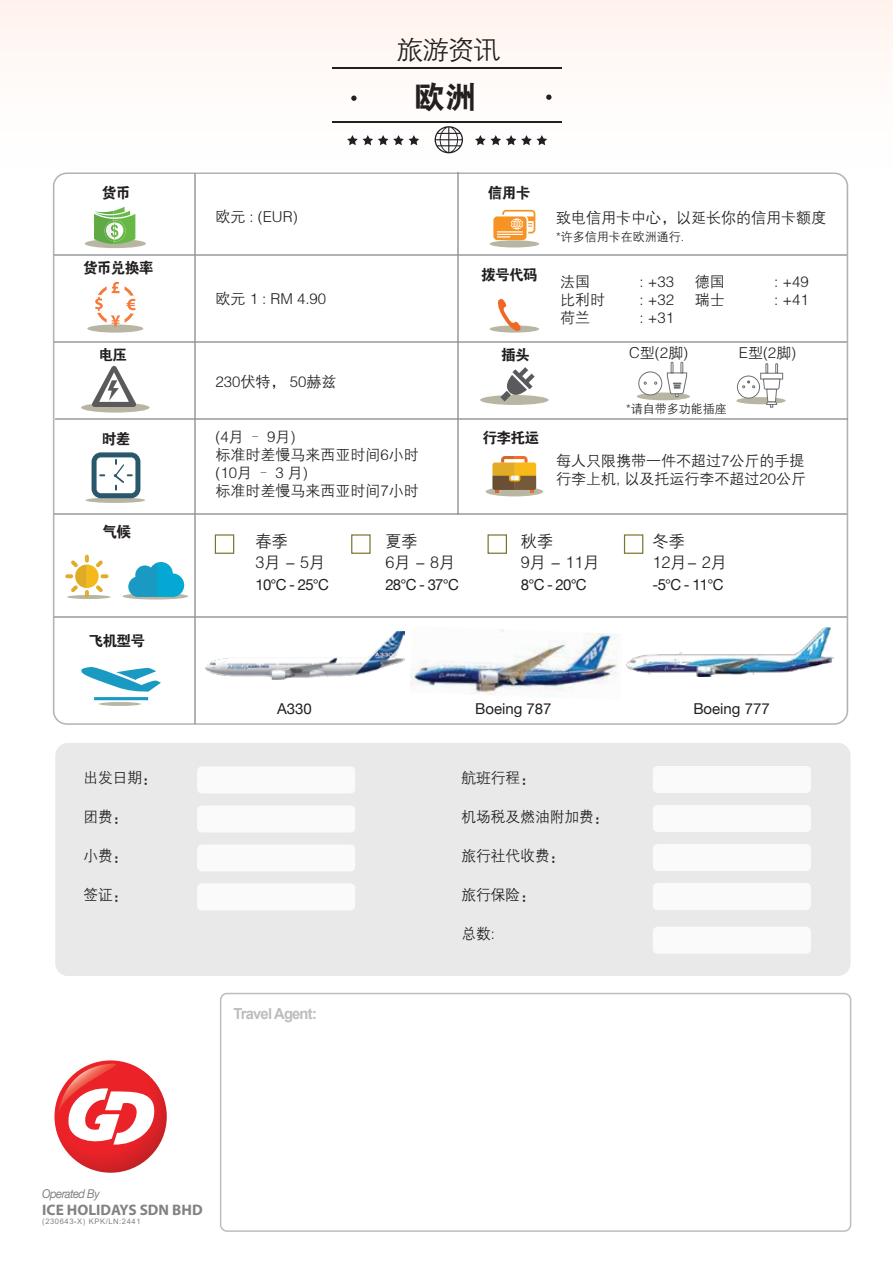
<style>
.page{position:relative;width:893px;height:1263px;background:#fff}
.page>*{position:absolute;margin:0;border:0;box-sizing:border-box;transform-origin:0 0}
.t1{font:31.5px "FZDHTK GBK1 0";color:#231f20}
.t2{font:26.4px "FZZDXK GBK1 0";color:#231f20}
.t3{font:16.5px "FZZDXK GBK1 0";color:#231f20}
.t4{font:15.3px "Helvetica Neue";letter-spacing:-.05em;color:#231f20}
.t5{font:700 15.3px "Myriad Pro";color:#808284}
.t6{font:700 15.3px "Arial";letter-spacing:-.05em;color:#bbbdbf;scale:.96 1}
.t7{font:15px/18px "FZZDXK GBK1 0";color:#231f20}
.t8{font:15px "FZDHTK GBK1 0";letter-spacing:-.05em;color:#231f20}
.t9{font:15px "Helvetica Neue";color:#231f20}
.t10{font:italic 12.15px "Helvetica Neue";letter-spacing:-.05em;color:#808284;scale:.92 1}
.t11{font:12px "FZZDXK GBK1 0";color:#231f20}
.t12{font:7.65px "Arial";letter-spacing:.075em;color:#808284}
.s1{font-size:15.15px}
</style>
<div class="page">
<div style="left:0;top:0;width:893px;height:551px;background:#fffcfa"></div>
<svg style="left:892px;top:0;width:1px;height:23px"></svg>
<svg style="left:546px;top:95px;width:5px;height:5px"></svg>
<hr style="left:332px;top:68px;width:229px;height:1px;background:#231f20">
<hr style="left:332px;top:122px;width:229px;height:1px;background:#231f20">
<svg style="left:351px;top:96px;width:6px;height:5px"></svg>
<svg style="left:475px;top:135px;width:72px;height:10px"></svg>
<svg style="left:347px;top:135px;width:72px;height:10px"></svg>
<svg style="left:435px;top:126px;width:28px;height:27px"></svg>
<svg style="left:53px;top:172px;width:795px;height:553px"></svg>
<hr style="left:54px;top:255px;width:793px;height:1px;background:#909295">
<hr style="left:54px;top:341px;width:793px;height:1px;background:#909295">
<hr style="left:194px;top:173px;width:2px;height:551px;background:#909295">
<hr style="left:56px;top:418px;width:792px;height:2px;background:#909295">
<hr style="left:54px;top:514px;width:793px;height:1px;background:#909295">
<hr style="left:54px;top:616px;width:793px;height:2px;background:#909295">
<hr style="left:458px;top:173px;width:1px;height:342px;background:#909295">
<svg style="left:67px;top:595px;width:44px;height:4px"></svg>
<svg style="left:65px;top:555px;width:43px;height:43px"></svg>
<div style="left:123px;top:593px;width:65px;height:6px;background:#b8b6a3;border-radius:50%"></div>
<svg style="left:128px;top:562px;width:56px;height:35px"></svg>
<svg style="left:85px;top:207px;width:61px;height:41px"></svg>
<svg style="left:86px;top:497px;width:59px;height:6px"></svg>
<svg style="left:92px;top:452px;width:48px;height:46px"></svg>
<svg style="left:99px;top:702px;width:42px;height:4px"></svg>
<svg style="left:81px;top:667px;width:80px;height:33px"></svg>
<div style="left:81px;top:403px;width:69px;height:10px;background:#b8b6a3;border-radius:50%"></div>
<svg style="left:91px;top:366px;width:46px;height:41px"></svg>
<div style="left:87px;top:324px;width:56px;height:9px;background:#b8b6a3;border-radius:50%"></div>
<svg style="left:95px;top:282px;width:41px;height:44px"></svg>
<svg style="left:493px;top:210px;width:42px;height:30px"></svg>
<div style="left:490px;top:240px;width:49px;height:7px;background:#b8b6a3;border-radius:50%"></div>
<div style="left:215px;top:534px;width:19px;height:20px;border:1px solid #797530"></div>
<div style="left:351px;top:534px;width:20px;height:20px;border:1px solid #797530"></div>
<div style="left:487px;top:534px;width:20px;height:20px;border:1px solid #797530"></div>
<div style="left:624px;top:534px;width:19px;height:20px;border:1px solid #797530"></div>
<div style="left:486px;top:487px;width:57px;height:9px;background:#b9b7a4;border-radius:50%"></div>
<svg style="left:492px;top:456px;width:44px;height:36px"></svg>
<svg style="left:54px;top:1060px;width:113px;height:113px;background:#db2b2f"></svg>
<svg style="left:57px;top:1063px;width:99px;height:82px"></svg>
<div style="left:55px;top:743px;width:796px;height:233px;background:#e9e9ea;border-radius:13px"></div>
<div style="left:653px;top:766px;width:158px;height:27px;background:#fff;border-radius:5px"></div>
<div style="left:653px;top:805px;width:158px;height:27px;background:#fff;border-radius:5px"></div>
<div style="left:653px;top:844px;width:158px;height:27px;background:#fff;border-radius:5px"></div>
<div style="left:653px;top:883px;width:158px;height:27px;background:#fff;border-radius:5px"></div>
<div style="left:197px;top:766px;width:158px;height:27px;background:#fff;border-radius:5px"></div>
<div style="left:197px;top:805px;width:158px;height:27px;background:#fff;border-radius:5px"></div>
<div style="left:197px;top:844px;width:158px;height:27px;background:#fff;border-radius:5px"></div>
<div style="left:197px;top:883px;width:158px;height:27px;background:#fff;border-radius:5px"></div>
<div style="left:653px;top:927px;width:158px;height:27px;background:#fff;border-radius:5px"></div>
<div style="left:220px;top:993px;width:631px;height:239px;border:2px solid #bbbdbf;border-radius:6px"></div>
<div style="left:637px;top:393px;width:53px;height:7px;background:#b8b6a3;border-radius:50%"></div>
<svg style="left:639px;top:372px;width:23px;height:23px"></svg>
<div style="left:638px;top:372px;width:24px;height:23px;border:1px solid #6d6e71;border-radius:50%"></div>
<svg style="left:667px;top:362px;width:20px;height:35px"></svg>
<img style="left:627px;top:627px;width:206px;height:49px">
<img style="left:206px;top:631px;width:199px;height:48px">
<img style="left:410px;top:626px;width:213px;height:74px">
<h2 class="t2" style="left:396px;top:36px;width:105px">旅游资讯</h2>
<p class="t8" style="left:102px;top:184px;width:30px">货币</p>
<p class="t8" style="left:83px;top:260px;width:72px">货币兑换率</p>
<p class="t8" style="left:99px;top:347px;width:30px">电压</p>
<p class="t8" style="left:102px;top:430px;width:30px">时差</p>
<p class="t8" style="left:103px;top:524px;width:30px">气候</p>
<p class="t8" style="left:89px;top:633px;width:58px">飞机型号</p>
<h1 class="t1" style="left:413px;top:80px;width:64px">欧洲</h1>
<p class="t7" style="left:215px;top:208px;width:84px">欧元 : (EUR)</p>
<p class="t7" style="left:216px;top:290px;width:112px">欧元 1 : RM 4.90</p>
<p class="t7" style="left:216px;top:373px;width:122px">230伏特， 50赫兹</p>
<p class="t7" style="left:215px;top:428px;width:205px">(4月 – 9月)<br>标准时差慢马来西亚时间6小时(10月 – 3 月)<br>标准时差慢马来西亚时间7小时</p>
<p class="t8" style="left:488px;top:184px;width:44px">信用卡</p>
<p class="t8" style="left:481px;top:267px;width:58px">拨号代码</p>
<p class="t8" style="left:501px;top:347px;width:30px">插头</p>
<p class="t8" style="left:482px;top:430px;width:58px">行李托运</p>
<p class="t7" style="left:556px;top:209px;width:272px">致电信用卡中心，以延长你的信用卡额度</p>
<p class="t11" style="left:556px;top:230px;width:129px">*许多信用卡在欧洲通行.</p>
<p class="t7" style="left:560px;top:273px;width:31px">法国</p>
<p class="t7" style="left:639px;top:273px;width:36px">: +33</p>
<p class="t7" style="left:560px;top:291px;width:46px">比利时</p>
<p class="t7" style="left:639px;top:291px;width:36px">: +32</p>
<p class="t7" style="left:560px;top:309px;width:31px">荷兰</p>
<p class="t7" style="left:639px;top:309px;width:36px">: +31</p>
<p class="t7" style="left:695px;top:273px;width:31px">德国</p>
<p class="t7" style="left:774px;top:273px;width:36px">: +49</p>
<p class="t7" style="left:695px;top:291px;width:31px">瑞士</p>
<p class="t7" style="left:774px;top:291px;width:36px">: +41</p>
<p class="t7" style="left:629px;top:344px;width:61px">C型(2脚)</p>
<p class="t7" style="left:739px;top:344px;width:59px">E型(2脚)</p>
<p class="t11" style="left:626px;top:403px;width:102px">*请自带多功能插座</p>
<p class="t7" style="left:556px;top:452px;width:251px">每人只限携带一件不超过7公斤的手提行李上机, 以及托运行李不超过20公斤</p>
<p class="t3" style="left:256px;top:532px;width:34px">春季</p>
<p class="t3" style="left:385px;top:532px;width:34px">夏季</p>
<p class="t3" style="left:521px;top:532px;width:34px">秋季</p>
<p class="t3" style="left:653px;top:532px;width:34px">冬季</p>
<p class="t3" style="left:256px;top:553px;width:71px">3月 - 5月</p>
<p class="t3" style="left:385px;top:553px;width:71px">6月 - 8月</p>
<p class="t3" style="left:521px;top:553px;width:80px">9月 - 11月</p>
<p class="t3" style="left:653px;top:553px;width:76px">12月- 2月</p>
<p class="t4" style="left:256px;top:573px;width:75px"><span class="s1">1</span>0°C - 25°C</p>
<p class="t4" style="left:385px;top:573px;width:75px">28°C - 37°C</p>
<p class="t4" style="left:521px;top:573px;width:67px">8°C - 20°C</p>
<p class="t4" style="left:653px;top:573px;width:72px">-5°C - 11°C</p>
<p class="t9" style="left:277px;top:698px;width:36px">A330</p>
<p class="t9" style="left:475px;top:698px;width:78px">Boeing 787</p>
<p class="t9" style="left:693px;top:698px;width:78px">Boeing 777</p>
<p class="t7" style="left:83px;top:769px;width:75px">出发日期：</p>
<p class="t7" style="left:461px;top:769px;width:75px">航班行程：</p>
<p class="t7" style="left:83px;top:808px;width:46px">团费：</p>
<p class="t7" style="left:461px;top:808px;width:148px">机场税及燃油附加费：</p>
<p class="t7" style="left:83px;top:847px;width:46px">小费：</p>
<p class="t7" style="left:461px;top:847px;width:104px">旅行社代收费：</p>
<p class="t7" style="left:83px;top:886px;width:46px">签证：</p>
<p class="t7" style="left:461px;top:886px;width:75px">旅行保险：</p>
<p class="t7" style="left:461px;top:925px;width:35px">总数:</p>
<p class="t6" style="left:233px;top:1003px;width:88px">Travel Agent:</p>
<p class="t10" style="left:42px;top:1185px;width:64px">Operated By</p>
<p class="t5" style="left:42px;top:1199px;width:162px">ICE HOLIDAYS SDN BHD</p>
<p class="t12" style="left:42px;top:1216px;width:100px">(230643-X) KPK/LN:2441</p>
</div>
